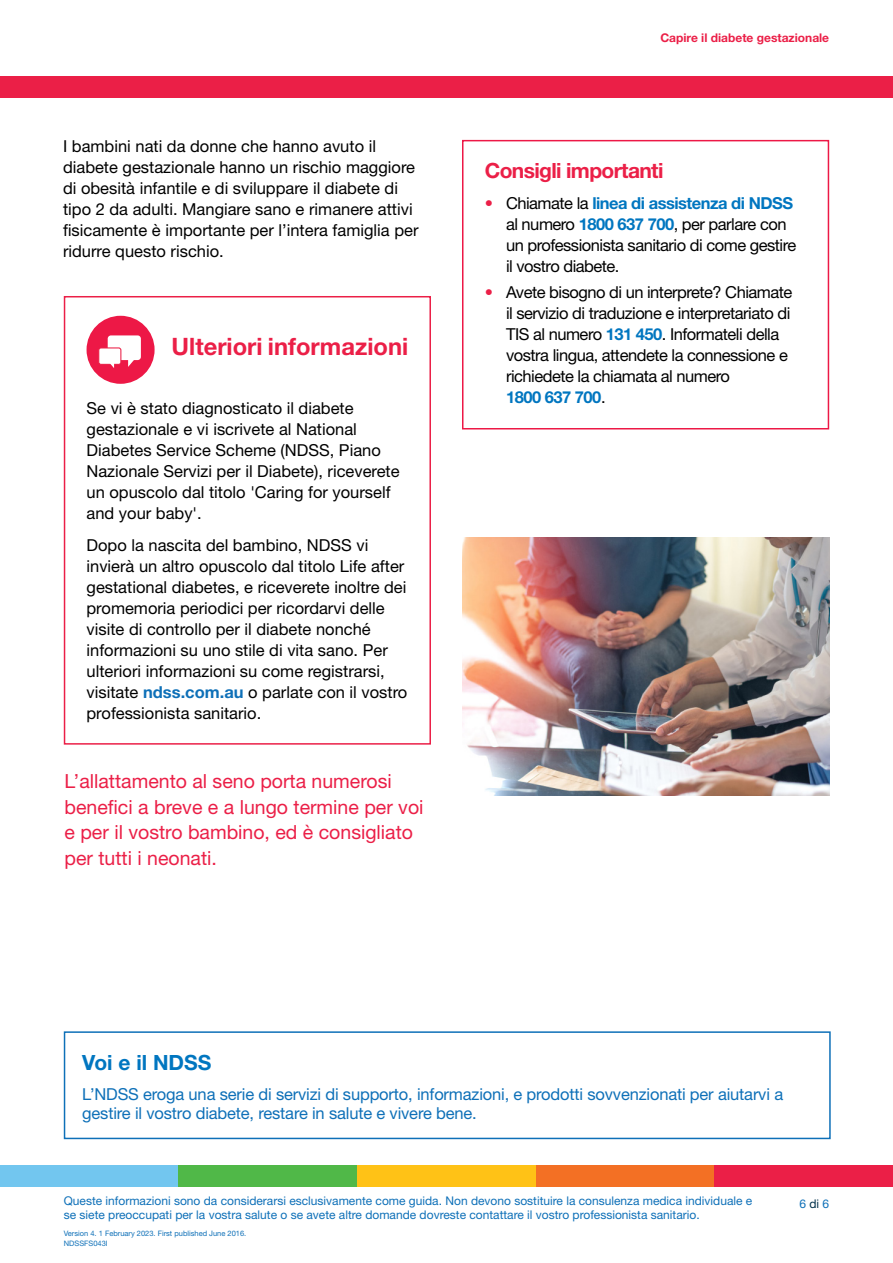
<style>
.page{position:relative;width:893px;height:1263px;background:#fff}
.page>*{position:absolute;margin:0;border:0;box-sizing:border-box;transform-origin:0 0}
.t1{font:700 24px "Helvetica Neue LT Std";color:#eb1f47}
.t2{font:700 21px "Helvetica Neue LT Std";letter-spacing:-.03em;color:#eb1f47}
.t3{font:700 21px "Helvetica Neue LT Std";color:#0076c0}
.t4{font:19.5px/25.5px "Helvetica Neue LT Std";color:#eb1f47}
.t5{font:16.5px/21px "Helvetica Neue LT Std";color:#000}
.t6{font:16.5px/21px "Helvetica Neue LT Std";letter-spacing:-.03em;color:#000}
.t7{font:16.5px/19.5px "Helvetica Neue LT Std";letter-spacing:-.01em;color:#0e70b8}
.t8{font:12px/13.5px "Helvetica Neue LT Std";color:#0e70b8}
.t9{font:700 12px "Helvetica Neue LT Std";color:#eb1f47}
.t10{font:7.5px/10.5px "Helvetica Neue LT Std";color:#0e70b8}
.s1{font-weight:700;color:#0e70b8}
.s2{color:#eb1f47}
.s3{font-weight:700;color:#0076c0}
.s4{color:#02314b}
</style>
<div class="page">
<div style="left:0;top:1165px;width:179px;height:22px;background:#72c6ef"></div>
<div style="left:179px;top:1165px;width:178px;height:22px;background:#50b848"></div>
<div style="left:357px;top:1165px;width:179px;height:22px;background:#ffc216"></div>
<div style="left:536px;top:1165px;width:178px;height:22px;background:#f37024"></div>
<div style="left:714px;top:1165px;width:179px;height:22px;background:#eb1f47"></div>
<div style="left:0;top:77px;width:893px;height:21px;background:#eb1f47"></div>
<div style="left:64px;top:296px;width:367px;height:449px;border:2px solid #eb1f47"></div>
<div style="left:87px;top:316px;width:68px;height:68px;background:#ed1846;border-radius:50%"></div>
<div style="left:108px;top:335px;width:33px;height:25px;background:#fff;border-radius:3px"></div>
<div style="left:99px;top:348px;width:22px;height:16px;background:#fff;border-radius:2px"></div>
<div style="left:98px;top:347px;width:23px;height:18px;border:1px solid #eb1f47;border-radius:2px"></div>
<svg style="left:109px;top:363px;width:5px;height:5px"></svg>
<svg style="left:128px;top:360px;width:9px;height:7px"></svg>
<div style="left:64px;top:1031px;width:767px;height:108px;border:2px solid #0e70b8"></div>
<div style="left:462px;top:140px;width:367px;height:289px;border:2px solid #ed1846"></div>
<img style="left:463px;top:538px;width:367px;height:257px">
<p class="t5" style="left:63px;top:135px;width:357px">I bambini nati da donne che hanno avuto il diabete gestazionale hanno un rischio maggiore di obesità infantile e di sviluppare il diabete di tipo 2 da adulti. Mangiare sano e rimanere attivi fisicamente è importante per l’intera famiglia per ridurre questo rischio.</p>
<h1 class="t1" style="left:172px;top:332px;width:238px">Ulteriori informazioni</h1>
<p class="t5" style="left:87px;top:398px;width:315px">Se vi è stato diagnosticato il diabete gestazionale e vi iscrivete al National Diabetes Service Scheme (NDSS, Piano Nazionale Servizi per il Diabete), riceverete un opuscolo dal titolo 'Caring for yourself and your baby'.</p>
<p class="t5" style="left:87px;top:534px;width:322px">Dopo la nascita del bambino, NDSS vi invierà un altro opuscolo dal titolo Life after gestational diabetes, e riceverete inoltre dei promemoria periodici per ricordarvi delle visite di controllo per il diabete nonché informazioni su uno stile di vita sano. Per ulteriori informazioni su come registrarsi, visitate <span class="s1">ndss.com.au</span> o parlate con il vostro professionista sanitario.</p>
<p class="t4" style="left:65px;top:768px;width:361px">L’allattamento al seno porta numerosi benefici a breve e a lungo termine per voi e per il vostro bambino, ed è consigliato per tutti i neonati.</p>
<p class="t9" style="left:660px;top:30px;width:170px">Capire il diabete gestazionale</p>
<p class="t2" style="left:485px;top:157px;width:180px">Consigli importanti</p>
<p class="t6" style="left:506px;top:193px;width:292px;text-indent:-21px"><span class="s2">•</span> Chiamate la <span class="s3">linea di assistenza di NDSS </span>al numero <span class="s3">1800 637 700</span>, per parlare con un professionista sanitario di come gestire il vostro diabete.</p>
<p class="t6" style="left:506px;top:281px;width:288px;text-indent:-21px"><span class="s2">•</span> Avete bisogno di un interprete? Chiamate il servizio di traduzione e interpretariato di TIS al numero <span class="s3">131 450</span>. Informateli della vostra lingua, attendete la connessione e richiedete la chiamata al numero<br><span class="s3">1800 637 700</span>.</p>
<p class="t3" style="left:82px;top:1049px;width:131px">Voi e il NDSS</p>
<p class="t7" style="left:82px;top:1084px;width:702px">L’NDSS eroga una serie di servizi di supporto, informazioni, e prodotti sovvenzionati per aiutarvi a gestire il vostro diabete, restare in salute e vivere bene.</p>
<p class="t8" style="left:64px;top:1194px;width:690px">Queste informazioni sono da considerarsi esclusivamente come guida. Non devono sostituire la consulenza medica individuale e se siete preoccupati per la vostra salute o se avete altre domande dovreste contattare il vostro professionista sanitario.</p>
<p class="t10" style="left:64px;top:1227px;width:184px">Version 4. 1 February 2023. First published June 2016.<br>NDSSFS043I</p>
<p class="t8" style="left:799px;top:1196px;width:31px">6 <span class="s4">di</span> 6</p>
</div>
